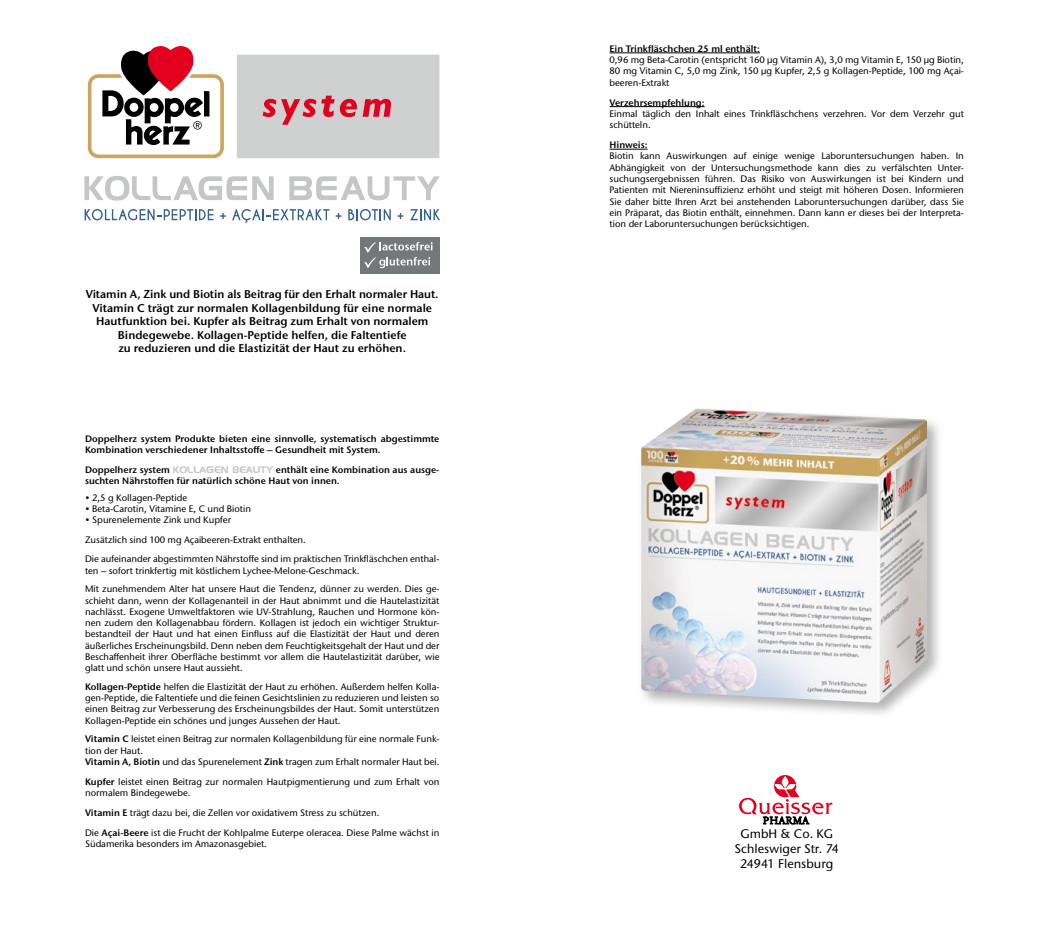
<style>
.page{position:relative;width:1049px;height:929px;background:#fff}
.page>*{position:absolute;margin:0;border:0;box-sizing:border-box;transform-origin:0 0}
.t1{font:500 12.5px/15px "Stone Sans ITC Pro";color:#000;text-align:center}
.t2{font:600 11.25px/13.5px "Stone Sans ITC Pro";color:#000;text-align:center}
.t3{font:500 9.38px/11.2px "Stone Sans ITC Pro";color:#000}
.t4{font:600 9.38px/11.2px "Stone Sans ITC Pro";color:#000}
.s1{font-family:"Denmark";font-weight:400;color:#c5c6c6}
.s2{font-weight:600}
</style>
<div class="page">
<hr style="left:609px;top:53px;width:151px;height:1px;background:#000">
<hr style="left:609px;top:106px;width:96px;height:1px;background:#000">
<hr style="left:609px;top:149px;width:38px;height:1px;background:#000">
<svg style="left:739px;top:775px;width:93px;height:49px"></svg>
<svg style="left:87px;top:46px;width:137px;height:113px"></svg>
<div style="left:237px;top:55px;width:202px;height:103px;background:#cfd0d0"></div>
<svg style="left:263px;top:96px;width:128px;height:29px"></svg>
<svg style="left:85px;top:209px;width:128px;height:11px"></svg>
<svg style="left:220px;top:213px;width:6px;height:6px"></svg>
<svg style="left:232px;top:209px;width:97px;height:13px"></svg>
<svg style="left:336px;top:213px;width:5px;height:6px"></svg>
<svg style="left:348px;top:209px;width:43px;height:11px"></svg>
<svg style="left:398px;top:213px;width:5px;height:6px"></svg>
<svg style="left:410px;top:209px;width:30px;height:11px"></svg>
<svg style="left:84px;top:176px;width:190px;height:24px"></svg>
<svg style="left:289px;top:176px;width:151px;height:24px"></svg>
<div style="left:359px;top:237px;width:80px;height:37px;background:#73787c"></div>
<svg style="left:364px;top:242px;width:69px;height:26px"></svg>
<div style="left:637px;top:405px;width:306px;height:314px;background:#000;opacity:.3"></div>
<img style="left:641px;top:408px;width:286px;height:295px">
<p class="t2" style="left:86px;top:287px;width:354px">Vitamin A, Zink und Biotin als Beitrag für den Erhalt normaler Haut.<br>Vitamin C trägt zur normalen Kollagenbildung für eine normale Hautfunktion bei. Kupfer als Beitrag zum Erhalt von normalem Bindegewebe. Kollagen-Peptide helfen, die Faltentiefe<br>zu reduzieren und die Elastizität der Haut zu erhöhen.</p>
<p class="t4" style="left:85px;top:432px;width:356px">Doppelherz system Produkte bieten eine sinnvolle, systematisch abgestimmte<br>Kombination verschiedener Inhaltsstoffe – Gesundheit mit System.</p>
<p class="t4" style="left:85px;top:464px;width:356px">Doppelherz system <span class="s1">KOLLAGEN BEAUTY</span> enthält eine Kombination aus ausge&shy;suchten Nährstoffen für natürlich schöne Haut von innen.</p>
<p class="t3" style="left:85px;top:492px;width:104px">• 2,5 g Kollagen-Peptide</p>
<p class="t3" style="left:85px;top:503px;width:168px">• Beta-Carotin, Vitamine E, C und Biotin</p>
<p class="t3" style="left:85px;top:510px;width:222px;line-height:20px">• Spurenelemente Zink und Kupfer<br>Zusätzlich sind 100 mg Açaibeeren-Extrakt enthalten.</p>
<p class="t3" style="left:85px;top:553px;width:356px">Die aufeinander abgestimmten Nährstoffe sind im praktischen Trinkfläschchen enthal&shy;ten – sofort trinkfertig mit köstlichem Lychee-Melone-Geschmack.</p>
<p class="t3" style="left:85px;top:583px;width:356px;text-align:justify">Mit zunehmendem Alter hat unsere Haut die Tendenz, dünner zu werden. Dies ge&shy;schieht dann, wenn der Kollagenanteil in der Haut abnimmt und die Hautelastizität nachlässt. Exogene Umweltfaktoren wie UV-Strahlung, Rauchen und Hormone kön&shy;nen zudem den Kollagenabbau fördern. Kollagen ist jedoch ein wichtiger Struktur&shy;bestandteil der Haut und hat einen Einfluss auf die Elastizität der Haut und deren äußerliches Erscheinungsbild. Denn neben dem Feuchtigkeitsgehalt der Haut und der Beschaffenheit ihrer Oberfläche bestimmt vor allem die Hautelastizität darüber, wie glatt und schön unsere Haut aussieht.</p>
<p class="t3" style="left:85px;top:680px;width:356px;text-align:justify"><span class="s2">Kollagen-Peptide</span> helfen die Elastizität der Haut zu erhöhen. Außerdem helfen Kolla&shy;gen-Peptide, die Faltentiefe und die feinen Gesichtslinien zu reduzieren und leisten so einen Beitrag zur Verbesserung des Erscheinungsbildes der Haut. Somit unterstützen Kollagen-Peptide ein schönes und junges Aussehen der Haut.</p>
<p class="t3" style="left:85px;top:733px;width:356px"><span class="s2">Vitamin C</span> leistet einen Beitrag zur normalen Kollagenbildung für eine normale Funk&shy;tion der Haut.<br><span class="s2">Vitamin A, Biotin</span> und das Spurenelement <span class="s2">Zink</span> tragen zum Erhalt normaler Haut bei.</p>
<p class="t3" style="left:85px;top:775px;width:356px"><span class="s2">Kupfer</span> leistet einen Beitrag zur normalen Hautpigmentierung und zum Erhalt von normalem Bindegewebe.</p>
<p class="t3" style="left:85px;top:802px;width:356px;line-height:20px"><span class="s2">Vitamin E</span> trägt dazu bei, die Zellen vor oxidativem Stress zu schützen.<br>Die <span class="s2">Açai-Beere</span> ist die Frucht der Kohlpalme Euterpe oleracea. Diese Palme wächst in</p>
<p class="t3" style="left:85px;top:838px;width:183px">Südamerika besonders im Amazonasgebiet.</p>
<p class="t4" style="left:609px;top:43px;width:152px">Ein Trinkfläschchen 25 ml enthält:</p>
<p class="t3" style="left:609px;top:54px;width:356px;text-align:justify">0,96 mg Beta-Carotin (entspricht 160 µg Vitamin A), 3,0 mg Vitamin E, 150 µg Biotin, 80 mg Vitamin C, 5,0 mg Zink, 150 µg Kupfer, 2,5 g Kollagen-Peptide, 100 mg Açai&shy;beeren-Extrakt</p>
<p class="t4" style="left:609px;top:97px;width:97px">Verzehrsempfehlung:</p>
<p class="t3" style="left:609px;top:108px;width:356px">Einmal täglich den Inhalt eines Trinkfläschchens verzehren. Vor dem Verzehr gut schütteln.</p>
<p class="t4" style="left:609px;top:139px;width:40px">Hinweis:</p>
<p class="t3" style="left:609px;top:150px;width:356px;text-align:justify">Biotin kann Auswirkungen auf einige wenige Laboruntersuchungen haben. In Abhängigkeit von der Untersuchungsmethode kann dies zu verfälschten Unter&shy;suchungsergebnissen führen. Das Risiko von Auswirkungen ist bei Kindern und Patienten mit Niereninsuffizienz erhöht und steigt mit höheren Dosen. Informieren Sie daher bitte Ihren Arzt bei anstehenden Laboruntersuchungen darüber, dass Sie ein Präparat, das Biotin enthält, einnehmen. Dann kann er dieses bei der Interpreta&shy;tion der Laboruntersuchungen berücksichtigen.</p>
<h1 class="t1" style="left:734px;top:826px;width:106px">GmbH &amp; Co. KG<br>Schleswiger Str. 74<br>24941 Flensburg</h1>
</div>
